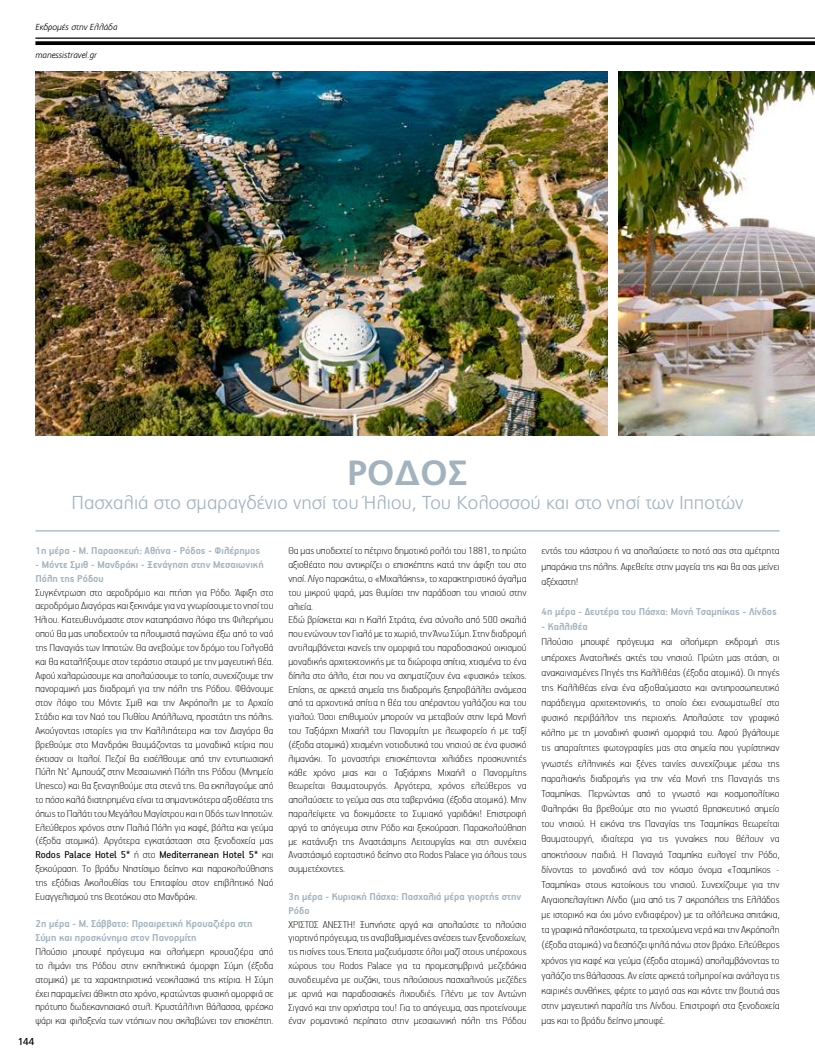
<style>
.page{position:relative;width:815px;height:1063px;background:#fff}
.page>*{position:absolute;margin:0;border:0;box-sizing:border-box;transform-origin:0 0}
.t1{font:700 35px "PF Catalog";letter-spacing:.01em;color:#a3b3be}
.t2{font:300 18.75px "PF Catalog";color:#a3b3be}
.t3{font:100 11.25px/13.9px "PF Handbook Pro";color:#000;text-align:justify}
.t4{font:700 11.25px/13.9px "PF Handbook Pro";color:#a3b3be}
.t5{font:10px "PF Catalog";color:#000}
.t6{font:italic 300 8.75px "PF Catalog";color:#000}
.s1{font-weight:400}
</style>
<div class="page">
<hr style="left:35px;top:38px;width:780px;height:1px;background:#000">
<svg style="left:35px;top:41px;width:780px;height:4px;background:#111"></svg>
<hr style="left:35px;top:530px;width:745px;height:1px;background:#a3b3be">
<img style="left:35px;top:71px;width:573px;height:365px">
<img style="left:619px;top:71px;width:196px;height:365px">
<p class="t6" style="left:35px;top:22px;width:84px">Εκδρομές στην Ελλάδα</p>
<p class="t6" style="left:35px;top:50px;width:63px">manessistravel.gr</p>
<h1 class="t1" style="left:347px;top:452px;width:122px">ΡΟΔΟΣ</h1>
<h2 class="t2" style="left:72px;top:492px;width:673px">Πασχαλιά στο σμαραγδένιο νησί του Ήλιου, Του Κολοσσού και στο νησί των Ιπποτών</h2>
<p class="t4" style="left:35px;top:543px;width:226px">1η μέρα - Μ. Παρασκευή: Αθήνα - Ρόδος - Φιλέρημος</p>
<p class="t4" style="left:35px;top:557px;width:230px">- Μόντε Σμιθ - Μανδράκι - Ξενάγηση στην Μεσαιωνική<br>Πόλη της Ρόδου</p>
<p class="t3" style="left:35px;top:585px;width:240px">Συγκέντρωση στο αεροδρόμιο και πτήση για Ρόδο. Άφιξη στο αεροδρόμιο Διαγόρας και ξεκινάμε για να γνωρίσουμε το νησί του Ήλιου. Κατευθυνόμαστε στον καταπράσινο λόφο της Φιλερήμου οπού θα μας υποδεχτούν τα πλουμιστά παγώνια έξω από το ναό της Παναγιάς των Ιπποτών. Θα ανεβούμε τον δρόμο του Γολγοθά και θα καταλήξουμε στον τεράστιο σταυρό με την μαγευτική θέα.<br>Αφού χαλαρώσουμε και απολαύσουμε το τοπίο, συνεχίζουμε την πανοραμική μας διαδρομή για την πόλη της Ρόδου. Φθάνουμε στον λόφο του Μόντε Σμιθ και την Ακρόπολη με το Αρχαίο Στάδιο και τον Ναό του Πυθίου Απόλλωνα, προστάτη της πόλης.<br>Ακούγοντας ιστορίες για την Καλλιπάτειρα και τον Διαγόρα θα βρεθούμε στο Μανδράκι θαυμάζοντας τα μοναδικά κτίρια που έκτισαν οι Ιταλοί. Πεζοί θα εισέλθουμε από την εντυπωσιακή Πύλη Ντ’ Αμπουάζ στην Μεσαιωνική Πόλη της Ρόδου (Μνημείο Unesco) και θα ξεναγηθούμε στα στενά της. Θα εκπλαγούμε από το πόσο καλά διατηρημένα είναι τα σημαντικότερα αξιοθέατα της όπως το Παλάτι του Μεγάλου Μαγίστρου και η Οδός των Ιπποτών.<br>Ελεύθερος χρόνος στην Παλιά Πόλη για καφέ, βόλτα και γεύμα (έξοδα ατομικά). Αργότερα εγκατάσταση στα ξενοδοχεία μας <span class="s1">Rodos Palace Hotel 5*</span> ή στο <span class="s1">Mediterranean Hotel 5*</span> και ξεκούραση. Το βράδυ Νηστίσιμο δείπνο και παρακολούθησης της εξόδιας Ακολουθίας του Επιταφίου στον επιβλητικό Ναό Ευαγγελισμού της Θεοτόκου στο Μανδράκι.</p>
<p class="t4" style="left:35px;top:917px;width:219px">2η μέρα - Μ. Σάββατο: Προαιρετική Κρουαζιέρα στη<br>Σύμη και προσκύνημα στον Πανορμίτη</p>
<p class="t3" style="left:35px;top:944px;width:240px">Πλούσιο μπουφέ πρόγευμα και ολοήμερη κρουαζιέρα από το λιμάνι της Ρόδου στην εκπληκτικά όμορφη Σύμη (έξοδα ατομικά) με τα χαρακτηριστικά νεοκλασικά της κτίρια. Η Σύμη έχει παραμείνει άθικτη στο χρόνο, κρατώντας φυσική ομορφιά σε πρότυπο δωδεκανησιακό στυλ. Κρυστάλλινη θάλασσα, φρέσκο ψάρι και φιλοξενία των ντόπιων που σκλαβώνει τον επισκέπτη.</p>
<p class="t5" style="left:18px;top:1036px;width:18px">144</p>
<p class="t3" style="left:288px;top:543px;width:240px;text-align:left">Θα μας υποδεχτεί το πέτρινο δημοτικό ρολόι του 1881, το πρώτο αξιοθέατο που αντικρίζει ο επισκέπτης κατά την άφιξη του στο νησί. Λίγο παρακάτω, ο «Μιχαλάκης», το χαρακτηριστικό άγαλμα του μικρού ψαρά, μας θυμίσει την παράδοση του νησιού στην αλιεία.<br>Εδώ βρίσκεται και η Καλή Στράτα, ένα σύνολο από 500 σκαλιά που ενώνουν τον Γιαλό με το χωριό, την Άνω Σύμη. Στην διαδρομή αντιλαμβάνεται κανείς την ομορφιά του παραδοσιακού οικισμού μοναδικής αρχιτεκτονικής με τα διώροφα σπίτια, χτισμένα το ένα δίπλα στο άλλο, έτσι που να σχηματίζουν ένα «φυσικό» τείχος.<br>Επίσης, σε αρκετά σημεία της διαδρομής ξεπροβάλλει ανάμεσα από τα αρχοντικά σπίτια η θέα του απέραντου γαλάζιου και του γιαλού. Όσοι επιθυμούν μπορούν να μεταβούν στην Ιερά Μονή του Ταξιάρχη Μιχαήλ του Πανορμίτη με λεωφορείο ή με ταξί (έξοδα ατομικά) χτισμένη νοτιοδυτικά του νησιού σε ένα φυσικό λιμανάκι. Το μοναστήρι επισκέπτονται χιλιάδες προσκυνητές κάθε χρόνο μιας και ο Ταξιάρχης Μιχαήλ ο Πανορμίτης θεωρείται θαυματουργός. Αργότερα, χρόνος ελεύθερος να απολαύσετε το γεύμα σας στα ταβερνάκια (έξοδα ατομικά). Μην παραλείψετε να δοκιμάσετε το Συμιακό γαριδάκι! Επιστροφή αργά το απόγευμα στην Ρόδο και ξεκούραση. Παρακολούθηση με κατάνυξη της Αναστάσιμης Λειτουργίας και στη συνέχεια Αναστάσιμό εορταστικό δείπνο στο Rodos Palace για όλους τους συμμετέχοντες.</p>
<p class="t4" style="left:288px;top:889px;width:234px">3η μέρα - Κυριακή Πάσχα: Πασχαλιά μέρα γιορτής στην<br>Ρόδο</p>
<p class="t3" style="left:288px;top:917px;width:240px">ΧΡΙΣΤΟΣ ΑΝΕΣΤΗ! Ξυπνήστε αργά και απολαύστε το πλούσιο γιορτινό πρόγευμα, τις αναβαθμισμένες ανέσεις των ξενοδοχείων, τις πισίνες τους. Έπειτα μαζευόμαστε όλοι μαζί στoυς υπέροχους χώρους του Rodos Palace για τα προμεσημβρινά μεζεδάκια συνοδευμένα με ουζάκι, τους πλούσιους πασχαλινούς μεζέδες με αρνιά και παραδοσιακές λιχουδιές. Γλέντι με τον Αντώνη Σιγανό και την ορχήστρα του! Για το απόγευμα, σας προτείνουμε έναν ρομαντικό περίπατο στην μεσαιωνική πόλη της Ρόδου</p>
<p class="t3" style="left:542px;top:543px;width:240px;line-height:15.1px">εντός του κάστρου ή να απολαύσετε το ποτό σας στα αμέτρητα μπαράκια της πόλης. Αφεθείτε στην μαγεία της και θα σας μείνει αξέχαστη!</p>
<p class="t4" style="left:542px;top:604px;width:237px">4η μέρα - Δευτέρα του Πάσχα: Μονή Τσαμπίκας - Λίνδος</p>
<p class="t4" style="left:542px;top:619px;width:48px">- Καλλιθέα</p>
<p class="t3" style="left:542px;top:634px;width:240px;line-height:15.1px">Πλούσιο μπουφέ πρόγευμα και ολοήμερη εκδρομή στις υπέροχες Ανατολικές ακτές του νησιού. Πρώτη μας στάση, οι ανακαινισμένες Πηγές της Καλλιθέας (έξοδα ατομικά). Οι πηγές της Καλλιθέας είναι ένα αξιοθαύμαστο και αντιπροσωπευτικό παράδειγμα αρχιτεκτονικής, το οποίο έχει ενσωματωθεί στο φυσικό περιβάλλον της περιοχής. Απολαύστε τον γραφικό κόλπο με τη μοναδική φυσική ομορφιά του. Αφού βγάλουμε τις απαραίτητες φωτογραφίες μας στα σημεία που γυρίστηκαν γνωστές ελληνικές και ξένες ταινίες συνεχίζουμε μέσω της παραλιακής διαδρομής για την νέα Μονή της Παναγιάς της Τσαμπίκας. Περνώντας από το γνωστό και κοσμοπολίτικο Φαληράκι θα βρεθούμε στο πιο γνωστό θρησκευτικό σημείο του νησιού. Η εικόνα της Παναγίας της Τσαμπίκας θεωρείται θαυματουργή, ιδιαίτερα για τις γυναίκες που θέλουν να αποκτήσουν παιδιά. Η Παναγιά Τσαμπίκα ευλογεί την Ρόδο, δίνοντας το μοναδικό ανά τον κόσμο όνομα «Τσαμπίκος - Τσαμπίκα» στους κατοίκους του νησιού. Συνεχίζουμε για την Αιγαιοπελαγίτικη Λίνδο (μια από τις 7 ακροπόλεις της Ελλάδος με ιστορικό και όχι μόνο ενδιαφέρον) με τα ολόλευκα σπιτάκια, τα γραφικά πλακόστρωτα, τα τρεχούμενα νερά και την Ακρόπολη (έξοδα ατομικά) να δεσπόζει ψηλά πάνω στον βράχο. Ελεύθερος χρόνος για καφέ και γεύμα (έξοδα ατομικά) απολαμβάνοντας το γαλάζιο της θάλασσας. Αν είστε αρκετά τολμηροί και ανάλογα τις καιρικές συνθήκες, φέρτε το μαγιό σας και κάντε την βουτιά σας στην μαγευτική παραλία της Λίνδου. Επιστροφή στα ξενοδοχεία μας και το βράδυ δείπνο μπουφέ.</p>
</div>
